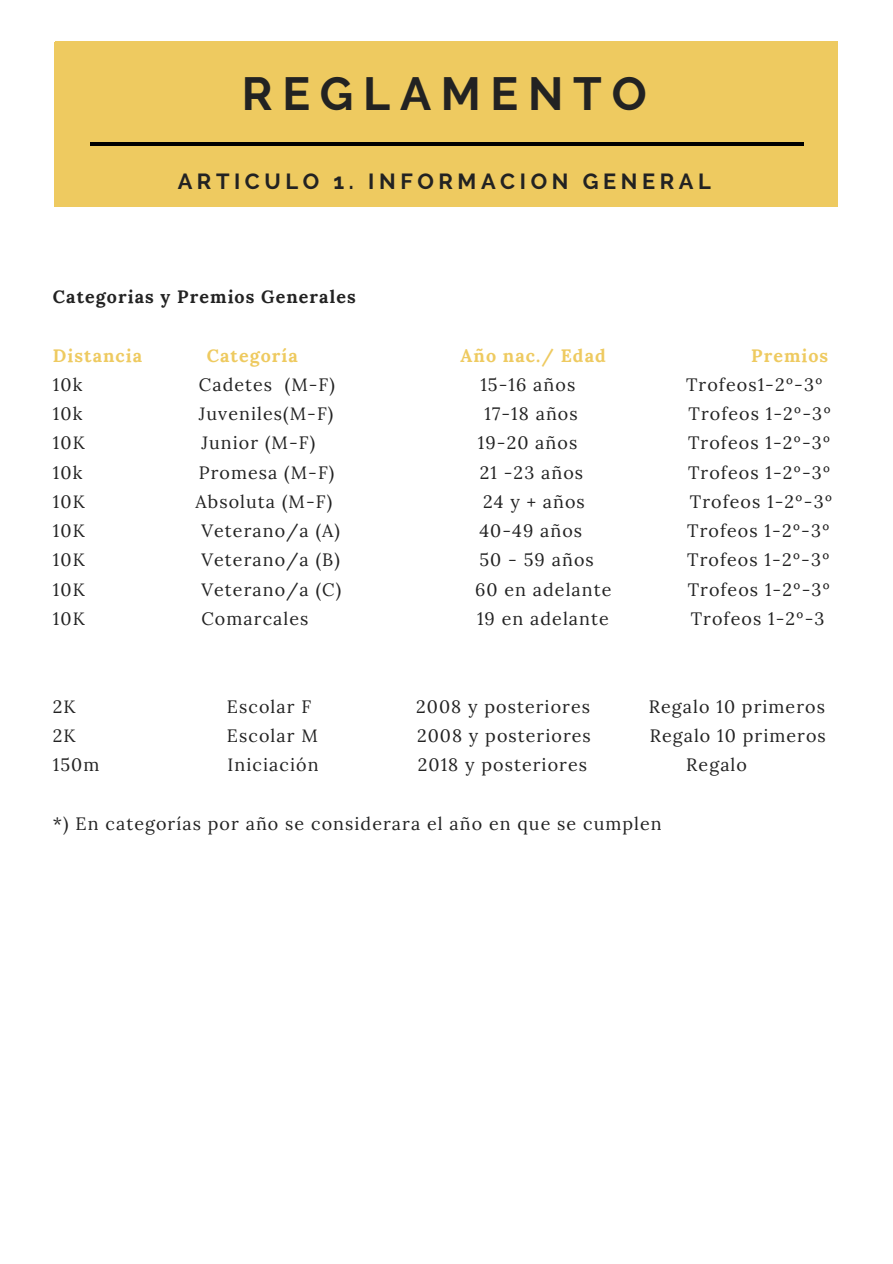
<style>
.page{position:relative;width:893px;height:1264px;background:#fff}
.page>*{position:absolute;margin:0;border:0;box-sizing:border-box;transform-origin:0 0}
.t1{font:700 46.35px "Raleway";letter-spacing:.21em;color:#222}
.t2{font:700 21.75px "Raleway";letter-spacing:.21em;color:#222}
.t3{font:17.85px "Lora";letter-spacing:.06em;color:#222}
.t4{font:700 17.85px "Lora";letter-spacing:.06em;color:#eeca60}
.t5{font:700 17.85px "Lora";letter-spacing:.06em;color:#222}
</style>
<div class="page">
<div style="left:54px;top:42px;width:783px;height:164px;background:#eeca60"></div>
<hr style="left:90px;top:142px;width:713px;height:3px;background:#000">
<h1 class="t1" style="left:242px;top:66px;width:406px">REGLAMENTO</h1>
<p class="t2" style="left:178px;top:168px;width:534px">ARTICULO 1. INFORMACION GENERAL</p>
<p class="t5" style="left:53px;top:285px;width:304px">Categorias y Premios Generales</p>
<p class="t4" style="left:53px;top:344px;width:91px">Distancia</p>
<p class="t4" style="left:207px;top:344px;width:93px">Categoría</p>
<p class="t4" style="left:460px;top:344px;width:147px">Año nac./ Edad</p>
<p class="t4" style="left:751px;top:344px;width:79px">Premios</p>
<p class="t3" style="left:53px;top:373px;width:31px">10k</p>
<p class="t3" style="left:199px;top:373px;width:138px">Cadetes (M-F)</p>
<p class="t3" style="left:480px;top:373px;width:96px">15-16 años</p>
<p class="t3" style="left:686px;top:373px;width:138px">Trofeos1-2º-3º</p>
<p class="t3" style="left:53px;top:402px;width:31px">10k</p>
<p class="t3" style="left:199px;top:402px;width:136px">Juveniles(M-F)</p>
<p class="t3" style="left:484px;top:402px;width:95px">17-18 años</p>
<p class="t3" style="left:688px;top:402px;width:144px">Trofeos 1-2º-3º</p>
<p class="t3" style="left:53px;top:431px;width:33px">10K</p>
<p class="t3" style="left:201px;top:431px;width:115px">Junior (M-F)</p>
<p class="t3" style="left:478px;top:431px;width:101px">19-20 años</p>
<p class="t3" style="left:688px;top:431px;width:144px">Trofeos 1-2º-3º</p>
<p class="t3" style="left:53px;top:461px;width:31px">10k</p>
<p class="t3" style="left:199px;top:461px;width:137px">Promesa (M-F)</p>
<p class="t3" style="left:480px;top:461px;width:105px">21 -23 años</p>
<p class="t3" style="left:688px;top:461px;width:144px">Trofeos 1-2º-3º</p>
<p class="t3" style="left:53px;top:490px;width:33px">10K</p>
<p class="t3" style="left:196px;top:490px;width:138px">Absoluta (M-F)</p>
<p class="t3" style="left:483px;top:490px;width:103px">24 y + años</p>
<p class="t3" style="left:689px;top:490px;width:144px">Trofeos 1-2º-3º</p>
<p class="t3" style="left:53px;top:519px;width:33px">10K</p>
<p class="t3" style="left:201px;top:519px;width:140px">Veterano/a (A)</p>
<p class="t3" style="left:479px;top:519px;width:104px">40-49 años</p>
<p class="t3" style="left:687px;top:519px;width:144px">Trofeos 1-2º-3º</p>
<p class="t3" style="left:53px;top:548px;width:33px">10K</p>
<p class="t3" style="left:201px;top:548px;width:140px">Veterano/a (B)</p>
<p class="t3" style="left:479px;top:548px;width:116px">50 - 59 años</p>
<p class="t3" style="left:687px;top:548px;width:144px">Trofeos 1-2º-3º</p>
<p class="t3" style="left:53px;top:577px;width:33px">10K</p>
<p class="t3" style="left:201px;top:577px;width:141px">Veterano/a (C)</p>
<p class="t3" style="left:475px;top:577px;width:138px">60 en adelante</p>
<p class="t3" style="left:687px;top:577px;width:144px">Trofeos 1-2º-3º</p>
<p class="t3" style="left:53px;top:607px;width:33px">10K</p>
<p class="t3" style="left:201px;top:607px;width:109px">Comarcales</p>
<p class="t3" style="left:477px;top:607px;width:133px">19 en adelante</p>
<p class="t3" style="left:690px;top:607px;width:135px">Trofeos 1-2º-3</p>
<p class="t3" style="left:53px;top:694px;width:24px">2K</p>
<p class="t3" style="left:227px;top:694px;width:86px">Escolar F</p>
<p class="t3" style="left:416px;top:694px;width:175px">2008 y posteriores</p>
<p class="t3" style="left:648px;top:694px;width:178px">Regalo 10 primeros</p>
<p class="t3" style="left:53px;top:724px;width:24px">2K</p>
<p class="t3" style="left:227px;top:724px;width:92px">Escolar M</p>
<p class="t3" style="left:417px;top:724px;width:175px">2008 y posteriores</p>
<p class="t3" style="left:649px;top:724px;width:178px">Regalo 10 primeros</p>
<p class="t3" style="left:53px;top:753px;width:48px">150m</p>
<p class="t3" style="left:227px;top:753px;width:93px">Iniciación</p>
<p class="t3" style="left:418px;top:753px;width:171px">2018 y posteriores</p>
<p class="t3" style="left:686px;top:753px;width:62px">Regalo</p>
<p class="t3" style="left:53px;top:811px;width:610px">*) En categorías por año se considerara el año en que se cumplen</p>
</div>
